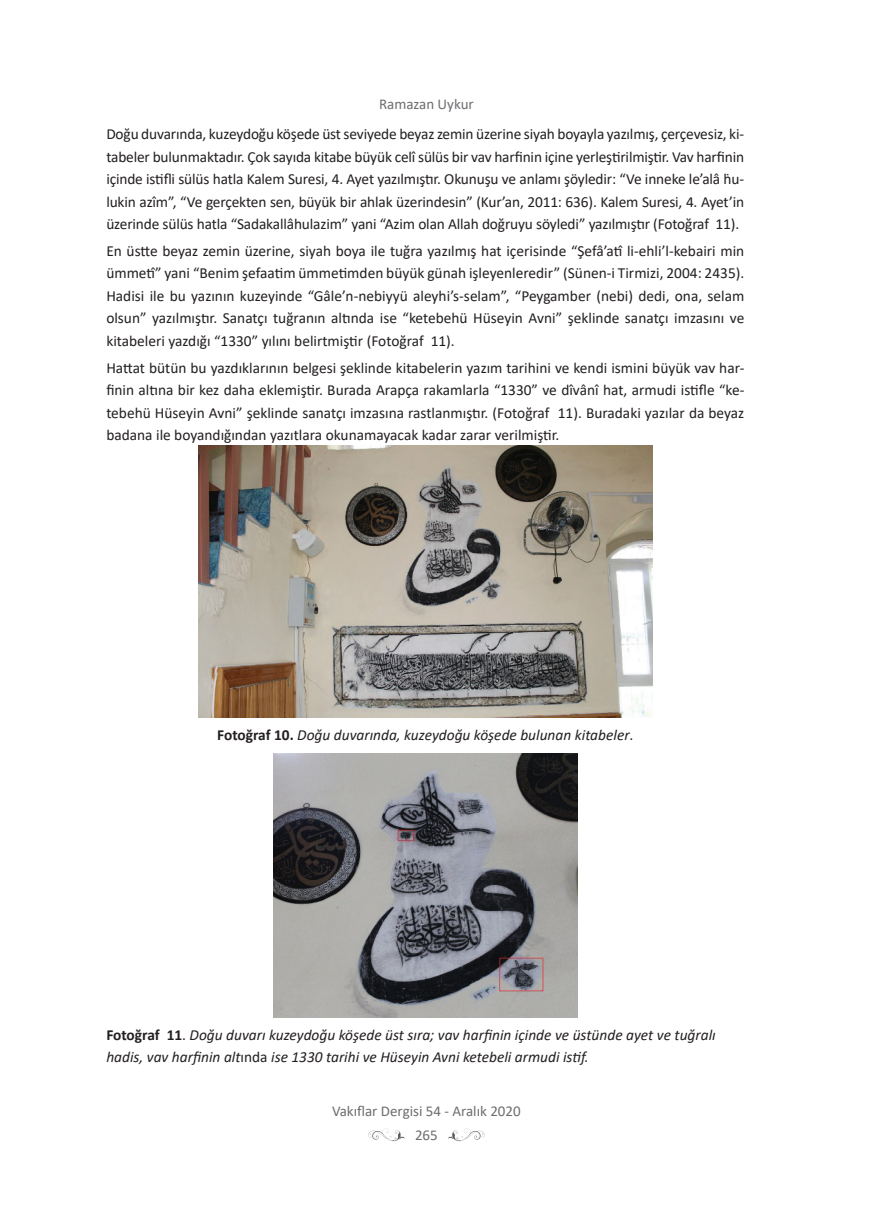
<style>
.page{position:relative;width:872px;height:1212px;background:#fff}
.page>*{position:absolute;margin:0;border:0;box-sizing:border-box;transform-origin:0 0}
.t1{font:15.3px/22.5px "Calibri";color:#231f20;text-align:justify}
.t2{font:italic 15.3px/22.5px "Calibri";color:#231f20}
.t3{font:15px/24px "Calibri";color:#6c6d70;text-align:center}
.s1{font-weight:700;font-style:normal}
.s2{font-style:normal}
</style>
<div class="page">
<svg style="left:368px;top:1128px;width:37px;height:14px"></svg>
<svg style="left:448px;top:1128px;width:37px;height:14px"></svg>
<img style="left:198px;top:446px;width:454px;height:271px">
<img style="left:274px;top:754px;width:303px;height:263px">
<p class="t3" style="left:379px;top:92px;width:96px">Ramazan Uykur</p>
<p class="t1" style="left:106px;top:122px;width:639px">Doğu duvarında, kuzeydoğu köşede üst seviyede beyaz zemin üzerine siyah boyayla yazılmış, çerçevesiz, ki&shy;tabeler bulunmaktadır. Çok sayıda kitabe büyük celî sülüs bir vav harfinin içine yerleştirilmiştir. Vav harfinin içinde istifli sülüs hatla Kalem Suresi, 4. Ayet yazılmıştır. Okunuşu ve anlamı şöyledir: “Ve inneke le’alâ ḣu&shy;lukin azîm”, “Ve gerçekten sen, büyük bir ahlak üzerindesin” (Kur’an, 2011: 636). Kalem Suresi, 4. Ayet’in üzerinde sülüs hatla “Sadakallâhulazim” yani “Azim olan Allah doğruyu söyledi” yazılmıştır (Fotoğraf 11).</p>
<p class="t1" style="left:106px;top:239px;width:639px">En üstte beyaz zemin üzerine, siyah boya ile tuğra yazılmış hat içerisinde “Şefâ’atî li-ehli’l-kebairi min ümmetî” yani “Benim şefaatim ümmetimden büyük günah işleyenleredir” (Sünen-i Tirmizi, 2004: 2435).<br>Hadisi ile bu yazının kuzeyinde “Gâle’n-nebiyyü aleyhi’s-selam”, “Peygamber (nebi) dedi, ona, selam olsun” yazılmıştır. Sanatçı tuğranın altında ise “ketebehü Hüseyin Avni” şeklinde sanatçı imzasını ve kitabeleri yazdığı “1330” yılını belirtmiştir (Fotoğraf 11).</p>
<p class="t1" style="left:106px;top:356px;width:639px">Hattat bütün bu yazdıklarının belgesi şeklinde kitabelerin yazım tarihini ve kendi ismini büyük vav har&shy;finin altına bir kez daha eklemiştir. Burada Arapça rakamlarla “1330” ve dîvânî hat, armudi istifle “ke&shy;tebehü Hüseyin Avni” şeklinde sanatçı imzasına rastlanmıştır. (Fotoğraf 11). Buradaki yazılar da beyaz badana ile boyandığından yazıtlara okunamayacak kadar zarar verilmiştir.</p>
<p class="t2" style="left:217px;top:723px;width:418px"><span class="s1">Fotoğraf 10.</span> Doğu duvarında, kuzeydoğu köşede bulunan kitabeler<span class="s2">.</span></p>
<p class="t2" style="left:106px;top:1023px;width:611px"><span class="s1">Fotoğraf 11</span><span class="s2">.</span> Doğu duvarı kuzeydoğu köşede üst sıra; vav harfinin içinde ve üstünde ayet ve tuğralı hadis, vav harfinin alt<span class="s2">ında</span> ise 1330 tarihi ve Hüseyin Avni ketebeli armudi istif.</p>
<p class="t3" style="left:332px;top:1098px;width:190px">Vakıflar Dergisi 54 - Aralık 2020<br>265</p>
</div>
